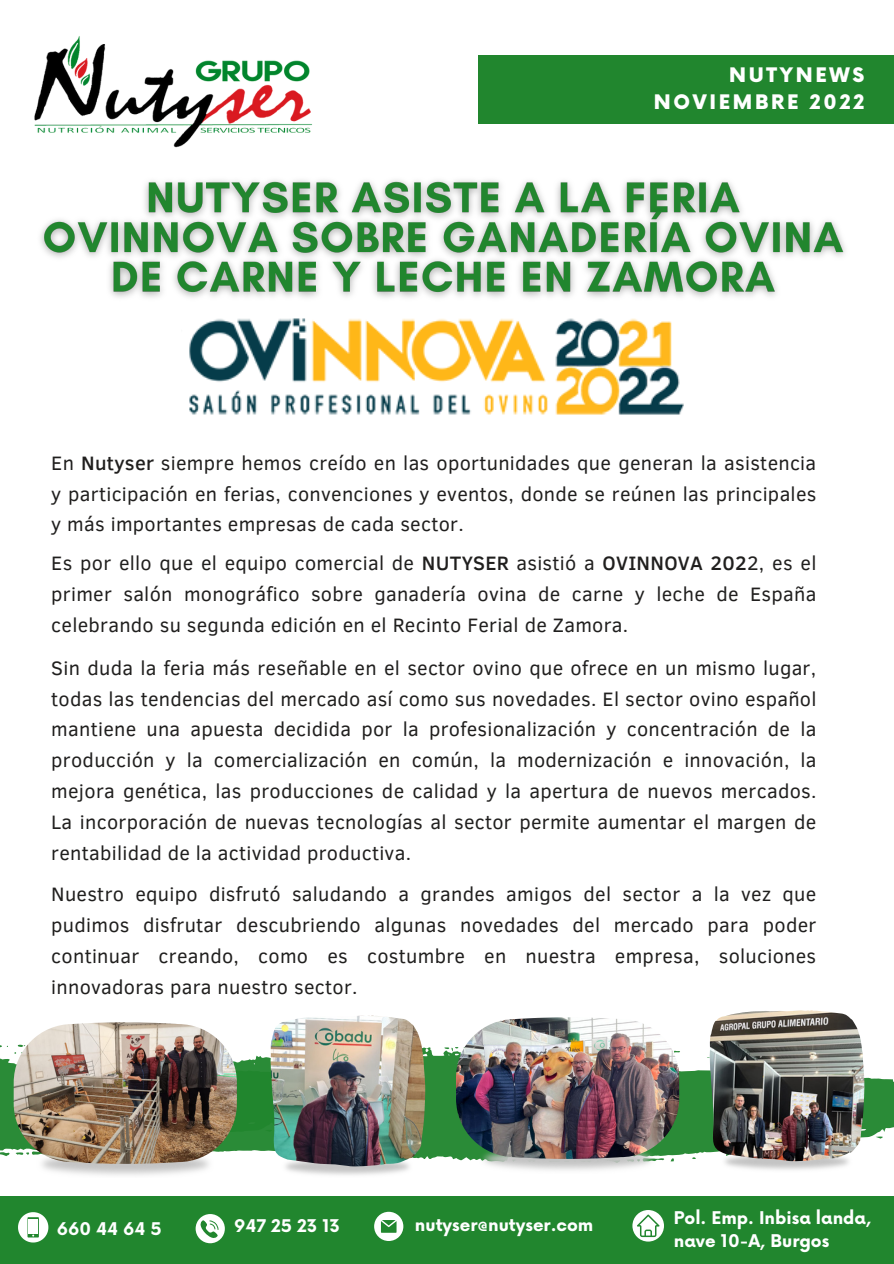
<style>
.page{position:relative;width:894px;height:1264px;background:#fff}
.page>*{position:absolute;margin:0;border:0;box-sizing:border-box;transform-origin:0 0}
.t1{font:19.95px/30.9px "Clear Sans";letter-spacing:.015em;color:#201f1e;text-align:justify}
.t2{font:900 19.5px/27px "Now";letter-spacing:.14em;color:#fff;text-align:right}
.t3{font:700 17.1px/23.4px "Now";color:#fff}
.s1{font-weight:500}
</style>
<div class="page">
<svg style="left:0;top:1045px;width:14px;height:111px"></svg>
<svg style="left:237px;top:1047px;width:656px;height:115px;fill:#2a8b37"></svg>
<img style="left:285px;top:1166px;width:124px;height:9px">
<img style="left:479px;top:1158px;width:176px;height:13px">
<img style="left:34px;top:36px;width:278px;height:112px">
<div style="left:477px;top:55px;width:416px;height:69px;background:#21862e"></div>
<img style="left:189px;top:318px;width:495px;height:97px">
<img style="left:42px;top:1163px;width:167px;height:13px">
<img style="left:14px;top:1022px;width:223px;height:141px">
<img style="left:456px;top:1017px;width:223px;height:141px">
<div style="left:0;top:1195px;width:893px;height:68px;background:#21862e"></div>
<svg style="left:18px;top:1212px;width:30px;height:30px"></svg>
<svg style="left:195px;top:1214px;width:30px;height:29px"></svg>
<svg style="left:374px;top:1211px;width:29px;height:29px"></svg>
<svg style="left:632px;top:1210px;width:31px;height:31px"></svg>
<img style="left:270px;top:1015px;width:155px;height:151px">
<img style="left:40px;top:180px;width:805px;height:118px">
<img style="left:720px;top:1160px;width:132px;height:10px">
<img style="left:709px;top:1010px;width:154px;height:150px">
<p class="t2" style="left:653px;top:62px;width:212px">NUTYNEWS<br>NOVIEMBRE 2022</p>
<p class="t1" style="left:51px;top:446px;width:766px">En <span class="s1">Nutyser</span> siempre hemos creído en las oportunidades que generan la asistencia y participación en ferias, convenciones y eventos, donde se reúnen las principales y más importantes empresas de cada sector.</p>
<p class="t1" style="left:51px;top:546px;width:766px">Es por ello que el equipo comercial de <span class="s1">NUTYSER</span> asistió a <span class="s1">OVINNOVA 202</span>2, es el primer salón monográfico sobre ganadería ovina de carne y leche de España celebrando su segunda edición en el Recinto Ferial de Zamora.</p>
<p class="t1" style="left:51px;top:651px;width:766px">Sin duda la feria más reseñable en el sector ovino que ofrece en un mismo lugar, todas las tendencias del mercado así como sus novedades. El sector ovino español mantiene una apuesta decidida por la profesionalización y concentración de la producción y la comercialización en común, la modernización e innovación, la mejora genética, las producciones de calidad y la apertura de nuevos mercados.<br>La incorporación de nuevas tecnologías al sector permite aumentar el margen de rentabilidad de la actividad productiva.</p>
<p class="t1" style="left:51px;top:877px;width:766px">Nuestro equipo disfrutó saludando a grandes amigos del sector a la vez que pudimos disfrutar descubriendo algunas novedades del mercado para poder continuar creando, como es costumbre en nuestra empresa, soluciones innovadoras para nuestro sector.</p>
<p class="t3" style="left:57px;top:1217px;width:106px">660 44 64 5</p>
<p class="t3" style="left:234px;top:1215px;width:107px">947 25 23 13</p>
<p class="t3" style="left:415px;top:1213px;width:180px">nutyser@nutyser.com</p>
<p class="t3" style="left:673px;top:1207px;width:199px">Pol. Emp. Inbisa landa, nave 10-A, Burgos</p>
</div>
